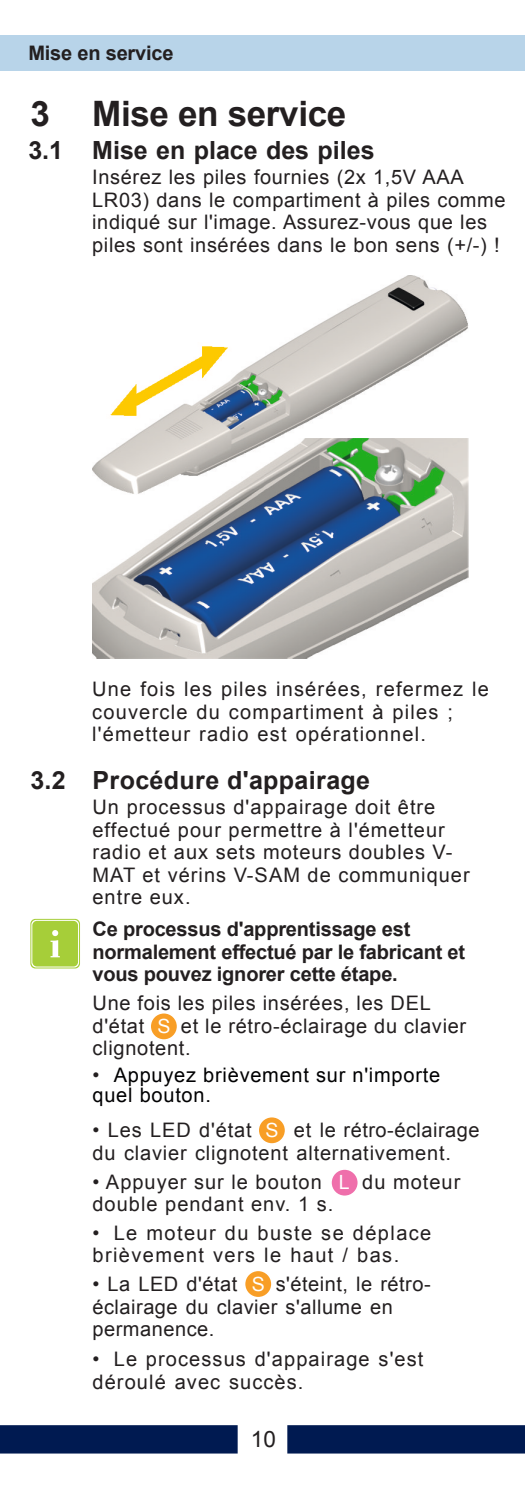
<style>
.page{position:relative;width:525px;height:1489px;background:#fff}
.page>*{position:absolute;margin:0;border:0;box-sizing:border-box;transform-origin:0 0}
.t1{font:700 35px "Arial";letter-spacing:-.01em;color:#231f20}
.t2{font:700 25px "Arial";letter-spacing:.015em;color:#231f20}
.t3{font:22.5px "Arial";color:#231f20}
.t4{font:20px/22.5px "Arial";letter-spacing:.05em;color:#231f20}
.t5{font:20px/22.5px "Arial";letter-spacing:.03em;color:#231f20}
.t6{font:700 20px/22.5px "Arial";letter-spacing:-.01em;color:#231f20}
.t7{font:20px/22.5px "Arial";letter-spacing:.025em;color:#231f20}
.t8{font:20px/22.5px "Arial";letter-spacing:.07em;color:#231f20}
.t9{font:20px/20px "Arial";letter-spacing:.04em;color:#000002}
.t10{font:19.5px "Arial";color:#fff}
.s1{color:#f58220}
.s2{color:#231f20}
</style>
<div class="page">
<div style="left:0;top:35px;width:524px;height:36px;background:#b8d4e9"></div>
<svg style="left:0;top:1425px;width:524px;height:28px;background:#193162"></svg>
<img style="left:92px;top:494px;width:376px;height:164px">
<img style="left:92px;top:275px;width:376px;height:219px">
<div style="left:86px;top:266px;width:232px;height:27px;background:#fff"></div>
<div style="left:243px;top:1269px;width:30px;height:29px;background:#f89e26;border:2px solid #fff;border-radius:50%"></div>
<svg style="left:30px;top:918px;width:50px;height:50px"></svg>
<svg style="left:31px;top:919px;width:48px;height:48px;background:#b1d452"></svg>
<div style="left:149px;top:1011px;width:29px;height:29px;background:#f89e26;border:2px solid #fff;border-radius:50%"></div>
<div style="left:257px;top:1115px;width:29px;height:29px;background:#f89e26;border:2px solid #fff;border-radius:50%"></div>
<div style="left:330px;top:1167px;width:29px;height:30px;background:#ef6fab;border:2px solid #fff;border-radius:50%"></div>
<p class="t6" style="left:28px;top:44px;width:147px">Mise en service</p>
<h1 class="t1" style="left:30px;top:101px;width:317px">3 Mise en service</h1>
<p class="t2" style="left:28px;top:141px;width:347px">3.1 Mise en place des piles</p>
<p class="t5" style="left:92px;top:168px;width:414px">Insérez les piles fournies (2x 1,5V AAA LR03) dans le compartiment à piles comme indiqué sur l'image. Assurez-vous que les piles sont insérées dans le bon sens (+/-) !</p>
<p class="t4" style="left:92px;top:679px;width:398px">Une fois les piles insérées, refermez le couvercle du compartiment à piles ; l'émetteur radio est opérationnel.</p>
<p class="t2" style="left:30px;top:771px;width:341px">3.2 Procédure d'appairage</p>
<p class="t4" style="left:92px;top:797px;width:378px">Un processus d'appairage doit être effectué pour permettre à l'émetteur radio et aux sets moteurs doubles V-<br>MAT et vérins V-SAM de communiquer entre eux.</p>
<p class="t6" style="left:92px;top:919px;width:374px">Ce processus d'apprentissage est normalement effectué par le fabricant et vous pouvez ignorer cette étape.</p>
<p class="t4" style="left:92px;top:993px;width:375px">Une fois les piles insérées, les DEL d'état <span class="s1">s</span> et le rétro-éclairage du clavier clignotent.</p>
<p class="t9" style="left:92px;top:1066px;width:349px"><span class="s2">•</span> Appuyez brièvement sur n'importe quel bouton.</p>
<p class="t4" style="left:92px;top:1120px;width:388px">• Les LED d'état <span class="s1">s</span> et le rétro-éclairage du clavier clignotent alternativement.</p>
<p class="t10" style="left:157px;top:1019px;width:15px">S</p>
<p class="t10" style="left:265px;top:1123px;width:15px">S</p>
<p class="t4" style="left:92px;top:1171px;width:231px">• Appuyer sur le bouton</p>
<p class="t4" style="left:362px;top:1171px;width:100px">du moteur</p>
<p class="t4" style="left:92px;top:1194px;width:242px">double pendant env. 1 s.</p>
<p class="t8" style="left:92px;top:1223px;width:340px">• Le moteur du buste se déplace brièvement vers le haut / bas.</p>
<p class="t10" style="left:338px;top:1175px;width:12px">L</p>
<p class="t7" style="left:92px;top:1274px;width:339px;text-indent:183px">s'éteint, le rétro&shy;éclairage du clavier s'allume en permanence.</p>
<p class="t7" style="left:92px;top:1274px;width:146px">• La LED d'état</p>
<p class="t10" style="left:252px;top:1276px;width:15px">S</p>
<p class="t4" style="left:92px;top:1349px;width:332px">• Le processus d'appairage s'est déroulé avec succès.</p>
<p class="t3" style="left:251px;top:1429px;width:27px">10</p>
</div>
